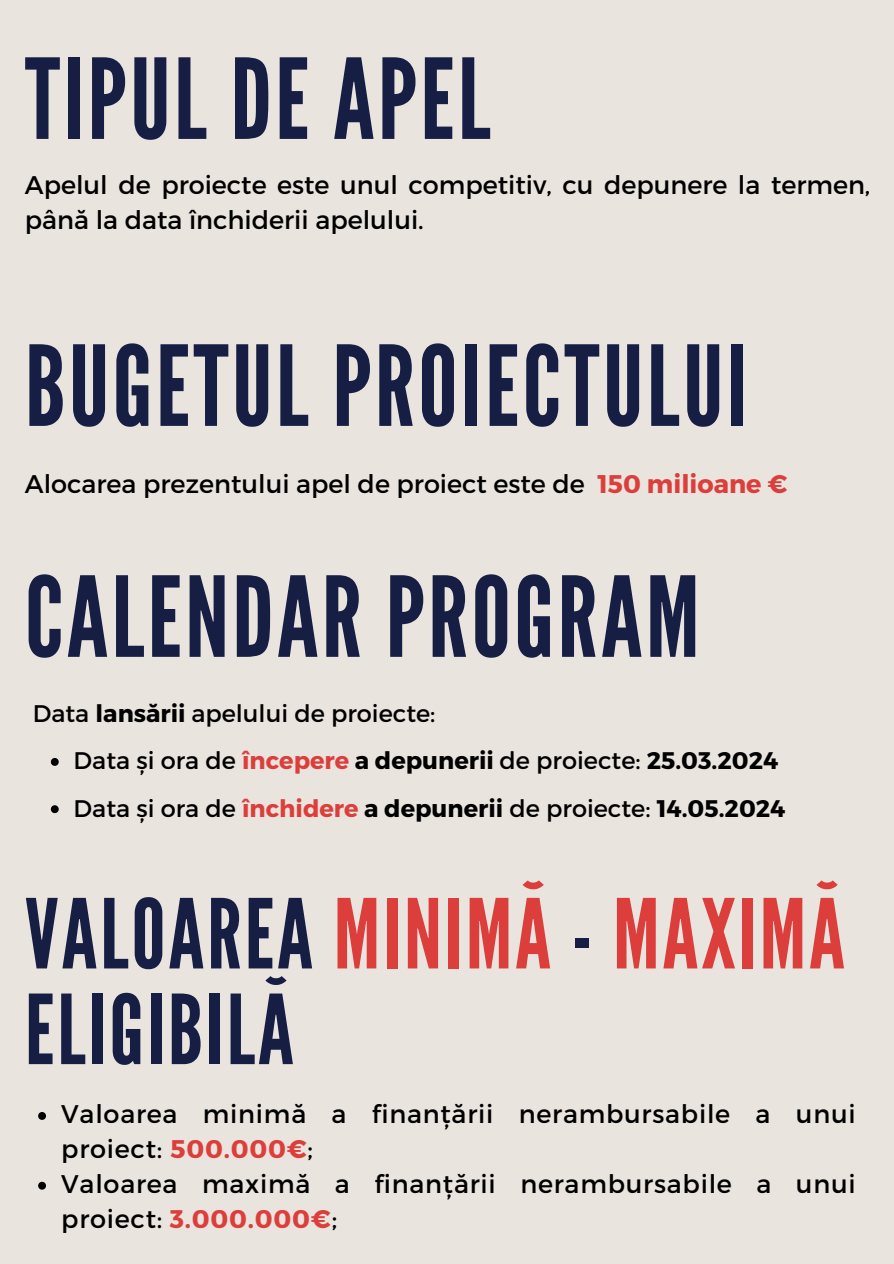
<style>
.page{position:relative;width:894px;height:1264px;background:#fff}
.page>*{position:absolute;margin:0;border:0;box-sizing:border-box;transform-origin:0 0}
.t1{font:111px "League Gothic";letter-spacing:.03em;color:#161e44}
.t2{font:96px/95.7px "League Gothic";letter-spacing:.03em;color:#161e44}
.t3{font:25.5px/34.8px "Montserrat";letter-spacing:.03em;color:#000}
.t4{font:25.5px/34.8px "Montserrat";color:#000}
.t5{font:700 25.5px "Montserrat";color:#dc3e3b}
.t6{font:24px "Montserrat";color:#000}
.s1{font-weight:700}
.s2{font-weight:700;color:#dc3e3b}
.s3{color:#dc3e3b}
</style>
<div class="page">
<div style="left:0;top:0;width:893px;height:1263px;background:#eae4de"></div>
<svg style="left:51px;top:758px;width:8px;height:7px"></svg>
<svg style="left:51px;top:805px;width:8px;height:8px"></svg>
<svg style="left:38px;top:1112px;width:8px;height:7px"></svg>
<svg style="left:38px;top:1181px;width:8px;height:8px"></svg>
<h1 class="t1" style="left:25px;top:35px;width:467px">TIPUL DE APEL</h1>
<p class="t4" style="left:25px;top:166px;width:846px">Apelul de proiecte este unul competitiv, cu depunere la termen, până la data închiderii apelului.</p>
<h1 class="t1" style="left:25px;top:322px;width:724px">BUGETUL PROIECTULUI</h1>
<p class="t4" style="left:25px;top:465px;width:561px">Alocarea prezentului apel de proiect este de</p>
<p class="t5" style="left:597px;top:467px;width:191px">150 milioane €</p>
<h1 class="t1" style="left:25px;top:553px;width:676px">CALENDAR PROGRAM</h1>
<p class="t6" style="left:33px;top:697px;width:404px">Data <span class="s1">lansării</span> apelului de proiecte:</p>
<h1 class="t6" style="left:74px;top:745px;width:706px">Data și ora de <span class="s2">începere</span> <span class="s1">a depunerii</span> de proiecte: <span class="s1">25.03.2024</span></h1>
<p class="t6" style="left:74px;top:792px;width:713px">Data și ora de <span class="s2">închidere</span> <span class="s1">a depunerii</span> de proiecte: <span class="s1">14.05.2024</span></p>
<p class="t2" style="left:25px;top:888px;width:821px">VALOAREA <span class="s3">MINIMĂ</span> - <span class="s3">MAXIMĂ<br></span>ELIGIBILĂ</p>
<h2 class="t3" style="left:61px;top:1095px;width:795px">Valoarea minimă a finanțării nerambursabile a unui proiect: <span class="s2">500.000€</span>;</h2>
<p class="t3" style="left:61px;top:1165px;width:795px">Valoarea maximă a finanțării nerambursabile a unui proiect: <span class="s2">3.000.000€</span>;</p>
</div>
